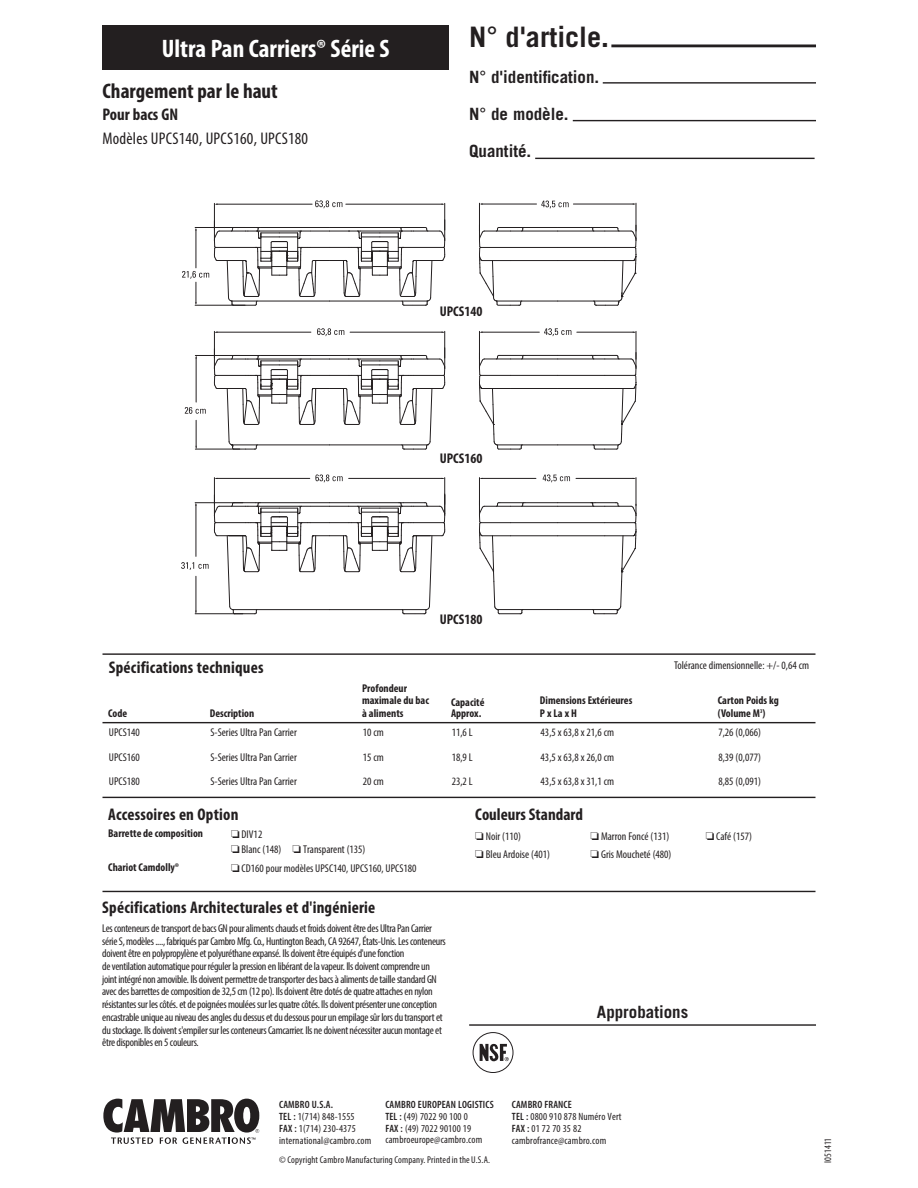
<style>
.page{position:relative;width:918px;height:1188px;background:#fff}
.page>*{position:absolute;margin:0;border:0;box-sizing:border-box;transform-origin:0 0}
.t1{font:700 28.2px "Trade Gothic";color:#231f20}
.t2{font:700 condensed 25.35px "Myriad Pro";color:#fff}
.t3{font:700 condensed 21.15px "Myriad Pro";color:#231f20}
.t4{font:700 condensed 16.95px "Myriad Pro";letter-spacing:.015em;color:#231f20}
.t5{font:700 16.95px/36.8px "Trade Gothic";color:#231f20}
.t6{font:condensed 16.95px "Myriad Pro";letter-spacing:.015em;color:#231f20}
.t7{font:700 condensed 14.1px "Myriad Pro";color:#231f20}
.t8{font:condensed 11.25px/12.8px "Myriad Pro";letter-spacing:-.025em;color:#231f20}
.t9{font:condensed 11.25px/15.5px "Myriad Pro";color:#231f20}
.t10{font:700 condensed 11.25px/12.8px "Myriad Pro";color:#231f20}
.t11{font:condensed 10.65px/12px "Myriad Pro";letter-spacing:.015em;color:#231f20}
.t12{font:condensed 9.9px "Myriad Pro";letter-spacing:.015em;color:#231f20}
.s1{font-weight:600}
</style>
<div class="page">
<svg style="left:103px;top:1099px;width:156px;height:45px"></svg>
<hr style="left:577px;top:332px;width:57px;height:1px;background:#231f20">
<hr style="left:481px;top:332px;width:58px;height:1px;background:#231f20">
<hr style="left:576px;top:478px;width:58px;height:1px;background:#231f20">
<hr style="left:481px;top:478px;width:55px;height:1px;background:#231f20">
<hr style="left:573px;top:204px;width:61px;height:1px;background:#231f20">
<hr style="left:481px;top:204px;width:56px;height:1px;background:#231f20">
<svg style="left:541px;top:201px;width:28px;height:7px"></svg>
<hr style="left:511px;top:260px;width:47px;height:1px;background:#231f20">
<hr style="left:525px;top:227px;width:33px;height:1px;background:#231f20">
<hr style="left:511px;top:231px;width:47px;height:1px;background:#231f20">
<hr style="left:511px;top:247px;width:47px;height:1px;background:#231f20">
<svg style="left:544px;top:328px;width:27px;height:8px"></svg>
<svg style="left:543px;top:474px;width:27px;height:8px"></svg>
<hr style="left:497px;top:445px;width:61px;height:1px;background:#231f20">
<hr style="left:511px;top:388px;width:47px;height:1px;background:#231f20">
<hr style="left:511px;top:375px;width:47px;height:1px;background:#231f20">
<hr style="left:511px;top:359px;width:47px;height:1px;background:#231f20">
<hr style="left:525px;top:355px;width:33px;height:1px;background:#231f20">
<hr style="left:496px;top:301px;width:62px;height:1px;background:#231f20">
<hr style="left:498px;top:609px;width:60px;height:1px;background:#231f20">
<hr style="left:511px;top:535px;width:47px;height:1px;background:#231f20">
<hr style="left:525px;top:502px;width:33px;height:1px;background:#231f20">
<hr style="left:511px;top:506px;width:47px;height:1px;background:#231f20">
<hr style="left:511px;top:522px;width:47px;height:1px;background:#231f20">
<hr style="left:558px;top:445px;width:60px;height:1px;background:#231f20">
<hr style="left:558px;top:375px;width:47px;height:1px;background:#231f20">
<hr style="left:558px;top:388px;width:47px;height:1px;background:#231f20">
<hr style="left:558px;top:355px;width:32px;height:1px;background:#231f20">
<hr style="left:558px;top:359px;width:47px;height:1px;background:#231f20">
<hr style="left:558px;top:535px;width:47px;height:1px;background:#231f20">
<hr style="left:558px;top:502px;width:32px;height:1px;background:#231f20">
<hr style="left:558px;top:506px;width:47px;height:1px;background:#231f20">
<hr style="left:558px;top:522px;width:47px;height:1px;background:#231f20">
<hr style="left:558px;top:609px;width:60px;height:1px;background:#231f20">
<hr style="left:558px;top:260px;width:47px;height:1px;background:#231f20">
<hr style="left:558px;top:227px;width:32px;height:1px;background:#231f20">
<hr style="left:558px;top:231px;width:47px;height:1px;background:#231f20">
<hr style="left:558px;top:247px;width:47px;height:1px;background:#231f20">
<hr style="left:558px;top:301px;width:61px;height:1px;background:#231f20">
<svg style="left:479px;top:331px;width:46px;height:119px"></svg>
<svg style="left:479px;top:478px;width:46px;height:136px"></svg>
<svg style="left:479px;top:203px;width:46px;height:103px"></svg>
<svg style="left:590px;top:203px;width:47px;height:103px"></svg>
<svg style="left:590px;top:331px;width:47px;height:119px"></svg>
<svg style="left:590px;top:478px;width:47px;height:136px"></svg>
<svg style="left:182px;top:200px;width:263px;height:250px"></svg>
<svg style="left:181px;top:474px;width:264px;height:141px"></svg>
<div style="left:473px;top:1032px;width:40px;height:41px;border:1px solid #231f20;border-radius:50%"></div>
<svg style="left:480px;top:1044px;width:29px;height:17px"></svg>
<hr style="left:469px;top:1024px;width:347px;height:2px;background:#231f20">
<hr style="left:611px;top:44px;width:205px;height:3px;background:#231f20">
<hr style="left:603px;top:82px;width:213px;height:2px;background:#231f20">
<hr style="left:573px;top:120px;width:243px;height:1px;background:#231f20">
<hr style="left:535px;top:158px;width:280px;height:1px;background:#231f20">
<div style="left:102px;top:25px;width:347px;height:45px;background:#231f20"></div>
<hr style="left:102px;top:891px;width:714px;height:1px;background:#231f20">
<hr style="left:102px;top:722px;width:714px;height:1px;background:#231f20">
<hr style="left:102px;top:653px;width:714px;height:2px;background:#231f20">
<hr style="left:102px;top:797px;width:714px;height:1px;background:#231f20">
<h2 class="t2" style="left:162px;top:39px;width:229px">Ultra Pan Carriers® Série S</h2>
<h3 class="t3" style="left:102px;top:83px;width:177px">Chargement par le haut</h3>
<h3 class="t4" style="left:102px;top:107px;width:77px">Pour bacs GN</h3>
<h3 class="t6" style="left:102px;top:132px;width:207px">Modèles UPCS140, UPCS160, UPCS180</h3>
<h1 class="t1" style="left:469px;top:26px;width:141px">N° d'article.</h1>
<h3 class="t5" style="left:469px;top:60px;width:132px">N° d'identification.<br>N° de modèle.<br>Quantité.</h3>
<p class="t7" style="left:440px;top:306px;width:44px">UPCS140</p>
<p class="t7" style="left:440px;top:453px;width:44px">UPCS160</p>
<p class="t7" style="left:440px;top:614px;width:44px">UPCS180</p>
<h3 class="t4" style="left:109px;top:661px;width:156px">Spécifications techniques</h3>
<p class="t9" style="left:674px;top:658px;width:136px">Tolérance dimensionnelle: +/- 0,64 cm</p>
<p class="t10" style="left:108px;top:708px;width:21px">Code</p>
<p class="t10" style="left:210px;top:708px;width:46px">Description</p>
<p class="t10" style="left:362px;top:682px;width:68px">Profondeur maximale du bac à aliments</p>
<p class="t10" style="left:451px;top:697px;width:35px;line-height:11.2px">Capacité<br>Approx.</p>
<p class="t10" style="left:540px;top:695px;width:94px">Dimensions Extérieures<br>P x La x H</p>
<p class="t10" style="left:718px;top:695px;width:63px">Carton Poids kg (Volume M<sup>3</sup>)</p>
<p class="t9" style="left:109px;top:725px;width:32px">UPCS140</p>
<p class="t9" style="left:210px;top:725px;width:88px">S-Series Ultra Pan Carrier</p>
<p class="t8" style="left:363px;top:726px;width:23px">10 cm</p>
<p class="t8" style="left:452px;top:726px;width:23px">11,6 L</p>
<p class="t8" style="left:541px;top:726px;width:75px">43,5 x 63,8 x 21,6 cm</p>
<p class="t8" style="left:718px;top:726px;width:44px">7,26 (0,066)</p>
<p class="t9" style="left:109px;top:751px;width:32px">UPCS160</p>
<p class="t9" style="left:210px;top:751px;width:88px">S-Series Ultra Pan Carrier</p>
<p class="t8" style="left:363px;top:752px;width:23px">15 cm</p>
<p class="t8" style="left:452px;top:752px;width:23px">18,9 L</p>
<p class="t8" style="left:541px;top:752px;width:75px">43,5 x 63,8 x 26,0 cm</p>
<p class="t8" style="left:718px;top:752px;width:44px">8,39 (0,077)</p>
<p class="t9" style="left:109px;top:774px;width:32px">UPCS180</p>
<p class="t9" style="left:210px;top:774px;width:88px">S-Series Ultra Pan Carrier</p>
<p class="t8" style="left:363px;top:775px;width:23px">20 cm</p>
<p class="t8" style="left:452px;top:775px;width:23px">23,2 L</p>
<p class="t8" style="left:541px;top:775px;width:75px">43,5 x 63,8 x 31,1 cm</p>
<p class="t8" style="left:718px;top:775px;width:44px">8,85 (0,091)</p>
<h3 class="t4" style="left:108px;top:808px;width:132px">Accessoires en Option</h3>
<p class="t10" style="left:108px;top:828px;width:96px">Barrette de composition</p>
<p class="t9" style="left:231px;top:827px;width:136px">❏ DIV12<br>❏ Blanc (148) ❏ Transparent (135)</p>
<p class="t10" style="left:108px;top:862px;width:73px">Chariot Camdolly®</p>
<p class="t9" style="left:231px;top:861px;width:187px">❏ CD160 pour modèles UPSC140, UPCS160, UPCS180</p>
<h3 class="t4" style="left:102px;top:901px;width:275px">Spécifications Architecturales et d'ingénierie</h3>
<p class="t8" style="left:102px;top:923px;width:345px">Les conteneurs de transport de bacs GN pour aliments chauds et froids doivent être des Ultra Pan Carrier série S, modèles ...., fabriqués par Cambro Mfg. Co., Huntington Beach, CA 92647, États-Unis. Les conteneurs doivent être en polypropylène et polyuréthane expansé. Ils doivent être équipés d'une fonction<br>de ventilation automatique pour réguler la pression en libérant de la vapeur. Ils doivent comprendre un joint intégré non amovible. Ils doivent permettre de transporter des bacs à aliments de taille standard GN avec des barrettes de composition de 32,5 cm (12 po). Ils doivent être dotés de quatre attaches en nylon résistantes sur les côtés. et de poignées moulées sur les quatre côtés. Ils doivent présenter une conception encastrable unique au niveau des angles du dessus et du dessous pour un empilage sûr lors du transport et du stockage. Ils doivent s'empiler sur les conteneurs Camcarrier. Ils ne doivent nécessiter aucun montage et être disponibles en 5 couleurs.</p>
<h3 class="t4" style="left:475px;top:808px;width:109px">Couleurs Standard</h3>
<p class="t8" style="left:475px;top:831px;width:47px">❏ Noir (110)</p>
<p class="t9" style="left:591px;top:830px;width:80px">❏ Marron Foncé (131)</p>
<p class="t8" style="left:706px;top:831px;width:48px">❏ Café (157)</p>
<p class="t9" style="left:475px;top:848px;width:76px">❏ Bleu Ardoise (401)</p>
<p class="t9" style="left:591px;top:848px;width:82px">❏ Gris Moucheté (480)</p>
<h3 class="t5" style="left:597px;top:995px;width:93px">Approbations</h3>
<p class="t11" style="left:279px;top:1099px;width:94px"><span class="s1">CAMBRO U.S.A.<br>TEL :</span> 1(714) 848-1555<br><span class="s1">FAX :</span> 1(714) 230-4375 international@cambro.com</p>
<p class="t11" style="left:385px;top:1099px;width:110px"><span class="s1">CAMBRO EUROPEAN LOGISTICS<br>TEL : (</span>49) 7022 90 100 0<br><span class="s1">FAX :</span> (49) 7022 90100 19 cambroeurope@cambro.com</p>
<p class="t12" style="left:279px;top:1156px;width:212px">© Copyright Cambro Manufacturing Company. Printed in the U.S.A.</p>
<p class="t11" style="left:512px;top:1099px;width:111px"><span class="s1">CAMBRO FRANCE<br>TEL :</span> 0800 910 878 Numéro Vert<br><span class="s1">FAX :</span> 01 72 70 35 82 cambrofrance@cambro.com</p>
<p class="t12" style="left:824px;top:1163px;width:26px;rotate:-90deg">I051411</p>
</div>
